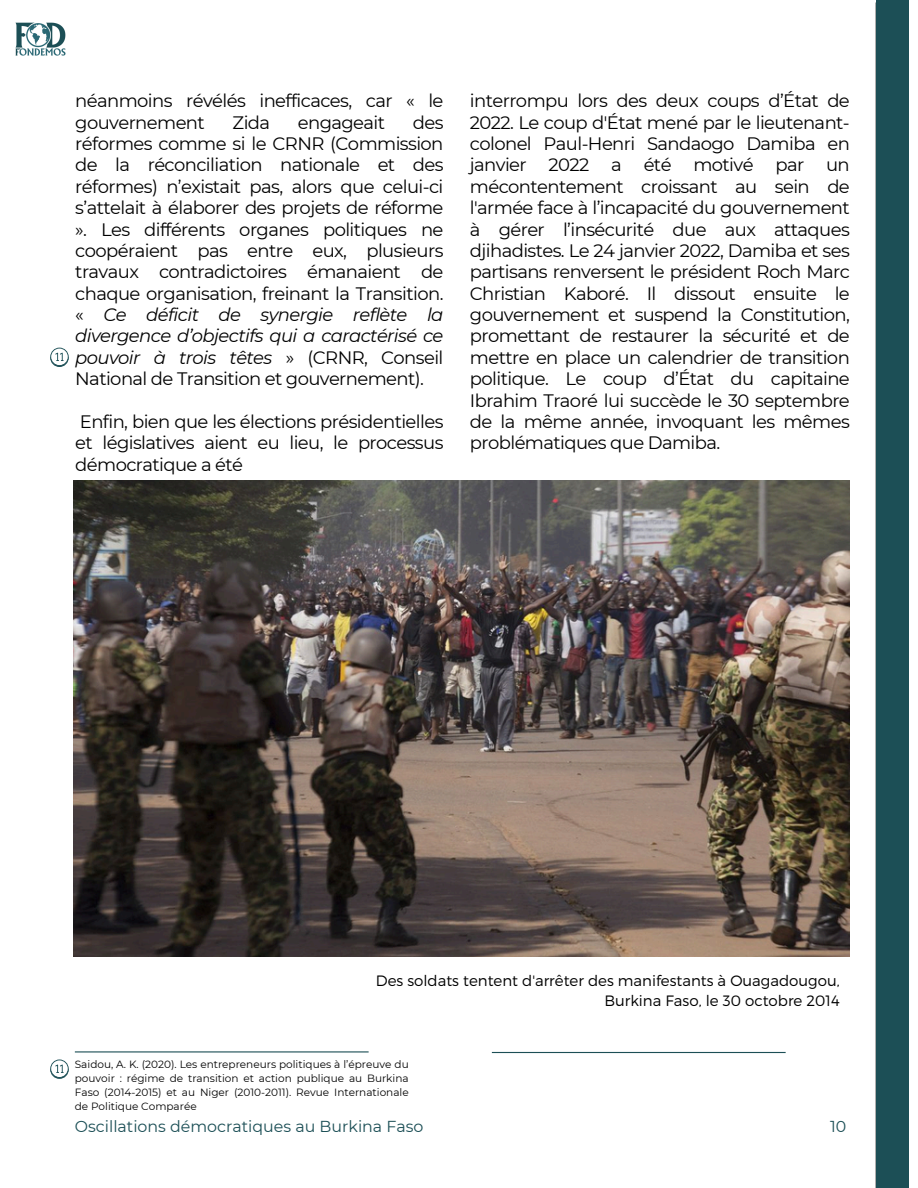
<style>
.page{position:relative;width:918px;height:1188px;background:#fff}
.page>*{position:absolute;margin:0;border:0;box-sizing:border-box;transform-origin:0 0}
.t1{font:18px/21.3px "Montserrat";letter-spacing:-.035em;color:#000;text-align:justify}
.t2{font:15.9px "Montserrat";color:#1c4f56}
.t3{font:300 15px/20.2px "Montserrat";color:#000;text-align:right}
.t4{font:10.5px/14px "Montserrat";color:#000;text-align:justify}
.s1{font-style:italic}
</style>
<div class="page">
<div style="left:876px;top:0;width:33px;height:1188px;background:#1c4f56"></div>
<hr style="left:492px;top:1052px;width:294px;height:1px;background:#1c4f56">
<hr style="left:75px;top:1051px;width:294px;height:2px;background:#1c4f56">
<img style="left:15px;top:22px;width:51px;height:34px">
<svg style="left:50px;top:348px;width:18px;height:19px"></svg>
<svg style="left:50px;top:1059px;width:18px;height:20px"></svg>
<img style="left:73px;top:480px;width:777px;height:476px">
<p class="t1" style="left:75px;top:90px;width:370px">néanmoins révélés inefficaces, car « le gouvernement</p>
<p class="t1" style="left:75px;top:112px;width:370px;text-indent:338px">des réformes comme si le CRNR (Commission de la réconciliation nationale et des réformes) n’existait pas, alors que celui-ci s’attelait à élaborer des projets de réforme ». Les différents organes politiques ne coopéraient pas entre eux, plusieurs travaux contradictoires émanaient de chaque organisation, freinant la Transition. « <span class="s1">Ce déficit de synergie reflète la divergence d’objectifs qui a caractérisé ce pouvoir à trois têtes</span> » (CRNR, Conseil National de Transition et gouvernement).</p>
<p class="t1" style="left:75px;top:411px;width:370px">Enfin, bien que les élections présidentielles et législatives aient eu lieu, le processus démocratique a été</p>
<p class="t1" style="left:233px;top:112px;width:39px">Zida</p>
<p class="t1" style="left:298px;top:112px;width:89px">engageait</p>
<p class="t1" style="left:470px;top:90px;width:381px">interrompu lors des deux coups d’État de 2022. Le coup d'État mené par le lieutenant&shy;colonel Paul-Henri Sandaogo Damiba en janvier 2022 a été motivé par un mécontentement croissant au sein de l'armée face à l’incapacité du gouvernement à gérer l’insécurité due aux attaques djihadistes. Le 24 janvier 2022, Damiba et ses partisans renversent le président Roch Marc Christian Kaboré. Il dissout ensuite le gouvernement et suspend la Constitution, promettant de restaurer la sécurité et de mettre en place un calendrier de transition politique. Le coup d’État du capitaine Ibrahim Traoré lui succède le 30 septembre de la même année, invoquant les mêmes problématiques que Damiba.</p>
<h2 class="t3" style="left:376px;top:969px;width:465px">Des soldats tentent d'arrêter des manifestants à Ouagadougou,<br>Burkina Faso, le 30 octobre 2014</h2>
<h1 class="t4" style="left:75px;top:1057px;width:335px">Saidou, A. K. (2020). Les entrepreneurs politiques à l’épreuve du pouvoir : régime de transition et action publique au Burkina Faso (2014-2015) et au Niger (2010-2011). Revue Internationale de Politique Comparée</h1>
<h1 class="t2" style="left:75px;top:1117px;width:350px">Oscillations démocratiques au Burkina Faso</h1>
<h1 class="t2" style="left:830px;top:1117px;width:18px">10</h1>
</div>
